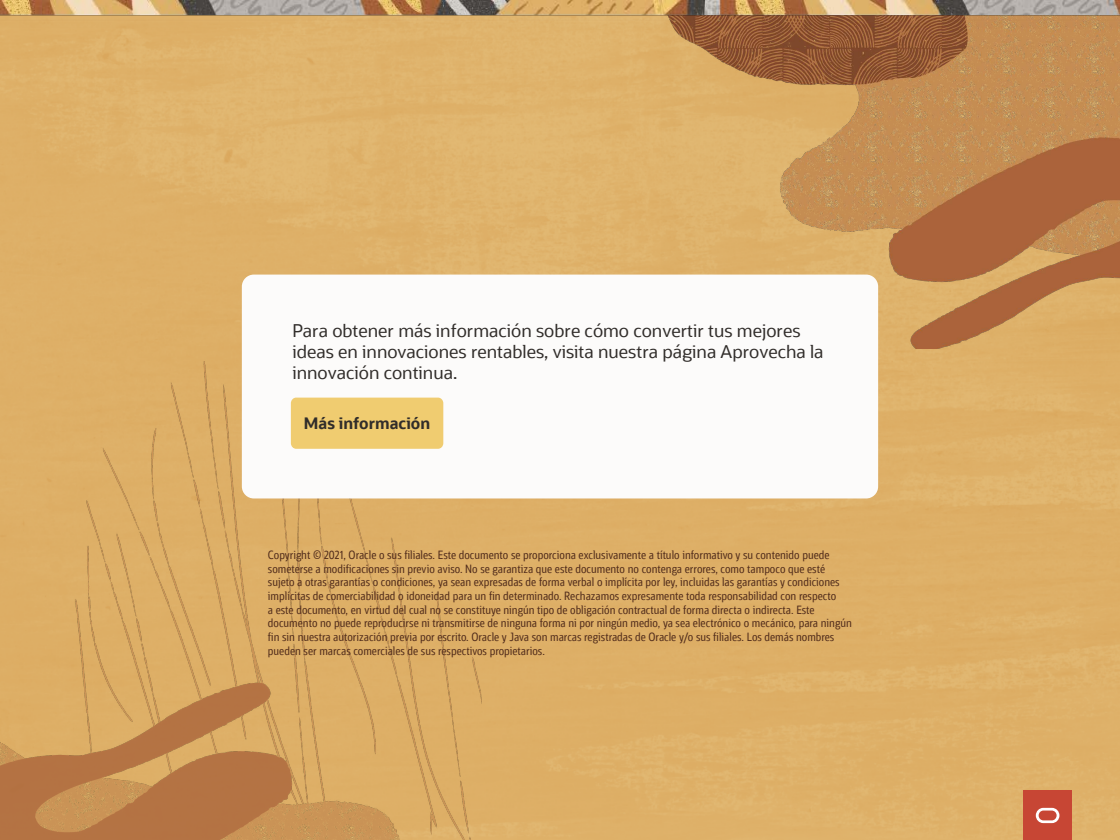
<style>
.page{position:relative;width:1120px;height:840px;background:#fff}
.page>*{position:absolute;margin:0;border:0;box-sizing:border-box;transform-origin:0 0}
.Subhead_1{font:17.5px/21px "Oracle Sans";color:#312d2a}
.t1{font:700 15.75px "Oracle Sans";color:#312d2a}
.t2{font:11.38px/13.7px "Oracle Sans Cd";color:#512c1b}
</style>
<div class="page">
<div style="left:0;top:27px;width:1120px;height:813px;background:#deb068"></div>
<img style="left:0;top:362px;width:482px;height:478px">
<img style="left:662px;top:27px;width:458px;height:322px">
<img style="left:0;top:0;width:1120px;height:27px">
<div style="left:1024px;top:791px;width:48px;height:49px;background:#c74634"></div>
<svg style="left:1036px;top:808px;width:23px;height:15px"></svg>
<div style="left:242px;top:275px;width:636px;height:223px;background:#fcfbfa;border-radius:12px"></div>
<div style="left:291px;top:398px;width:152px;height:51px;background:#f0cc70;border-radius:5px"></div>
<p class="Subhead_1" style="left:292px;top:321px;width:533px">Para obtener más información sobre cómo convertir tus mejores ideas en innovaciones rentables, visita nuestra página Aprovecha la innovación continua.</p>
<p class="t1" style="left:304px;top:413px;width:128px">Más información</p>
<p class="t2" style="left:268px;top:548px;width:585px">Copyright © 2021, Oracle o sus filiales. Este documento se proporciona exclusivamente a título informativo y su contenido puede someterse a modificaciones sin previo aviso. No se garantiza que este documento no contenga errores, como tampoco que esté sujeto a otras garantías o condiciones, ya sean expresadas de forma verbal o implícita por ley, incluidas las garantías y condiciones implícitas de comerciabilidad o idoneidad para un fin determinado. Rechazamos expresamente toda responsabilidad con respecto<br>a este documento, en virtud del cual no se constituye ningún tipo de obligación contractual de forma directa o indirecta. Este documento no puede reproducirse ni transmitirse de ninguna forma ni por ningún medio, ya sea electrónico o mecánico, para ningún fin sin nuestra autorización previa por escrito. Oracle y Java son marcas registradas de Oracle y/o sus filiales. Los demás nombres pueden ser marcas comerciales de sus respectivos propietarios.</p>
</div>
